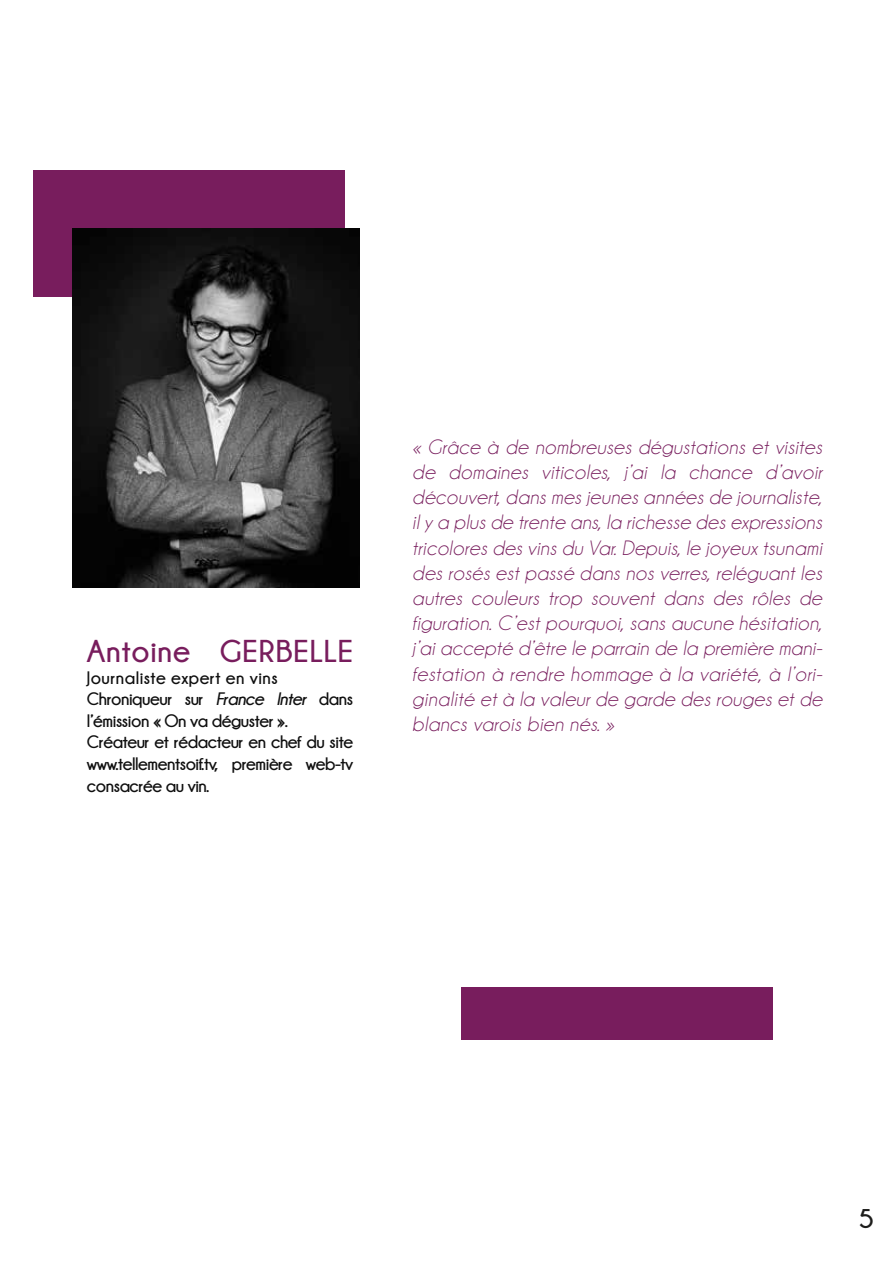
<style>
.page{position:relative;width:893px;height:1263px;background:#fff}
.page>*{position:absolute;margin:0;border:0;box-sizing:border-box;transform-origin:0 0}
.t1{font:700 31.5px "Champagne&Limousines";letter-spacing:.025em;color:#781d5d}
.t2{font:700 27px "Champagne&Limousines";color:#1d1d1b}
.t3{font:italic 21px/25.2px "Champagne&Limousines";letter-spacing:.025em;color:#781d5d;text-align:justify}
.t4{font:700 18px/21.6px "Champagne&Limousines";letter-spacing:-.025em;color:#0f0f0f}
.s1{font-style:italic}
</style>
<div class="page">
<div style="left:34px;top:170px;width:311px;height:126px;background:#781d5d"></div>
<img style="left:72px;top:228px;width:288px;height:360px">
<div style="left:461px;top:987px;width:312px;height:53px;background:#781d5d"></div>
<h1 class="t1" style="left:87px;top:634px;width:268px">Antoine GERBELLE</h1>
<p class="t4" style="left:87px;top:666px;width:268px">Journaliste expert en vins<br>Chroniqueur sur <span class="s1">France Inter</span> dans l’émission « On va déguster ».<br>Créateur et rédacteur en chef du site www.tellementsoif.tv, première web-tv consacrée au vin.</p>
<p class="t3" style="left:412px;top:434px;width:412px">« Grâce à de nombreuses dégustations et visites de domaines viticoles, j’ai la chance d’avoir découvert, dans mes jeunes années de journaliste, il y a plus de trente ans, la richesse des expressions tricolores des vins du Var. Depuis, le joyeux tsunami des rosés est passé dans nos verres, reléguant les autres couleurs trop souvent dans des rôles de figuration. C’est pourquoi, sans aucune hésitation, j’ai accepté d’être le parrain de la première mani&shy;festation à rendre hommage à la variété, à l’ori&shy;ginalité et à la valeur de garde des rouges et de blancs varois bien nés. »</p>
<p class="t2" style="left:859px;top:1203px;width:17px">5</p>
</div>
